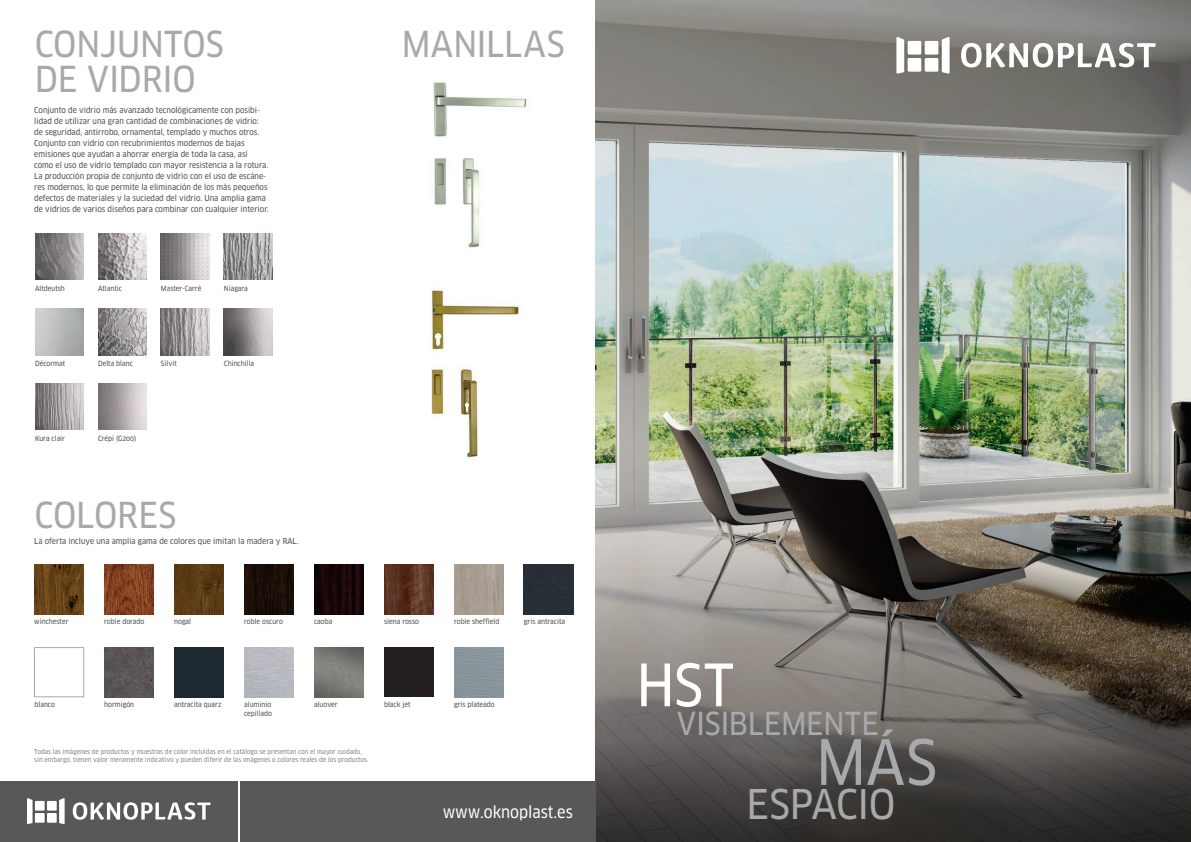
<style>
.page{position:relative;width:1191px;height:842px;background:#fff}
.page>*{position:absolute;margin:0;border:0;box-sizing:border-box;transform-origin:0 0}
.t1{font:61px "Clan Pro Narr News";color:#a8a9ad}
.t2{font:57px "Clan Pro Narr News";color:#fff}
.t3{font:40px "Clan Pro Narr News";letter-spacing:-.015em;color:#a8a9ad}
.t4{font:35px/35px "Clan Pro Narr News";letter-spacing:-.005em;color:#a8a9ad}
.t5{font:31px "Clan Pro Narr News";letter-spacing:-.005em;color:#a8a9ad}
.t6{font:16px "Clan Pro Narr News";color:#fff}
.t7{font:8px/11px "Clan Pro Narr News";color:#4b4c4d}
.t8{font:7px/9px "Clan Pro Narr News";color:#4b4c4d}
.t9{font:6.5px/8px "Clan Pro Narr News";color:#808285}
</style>
<div class="page">
<img style="left:595px;top:0;width:596px;height:842px">
<div style="left:0;top:782px;width:237px;height:60px;background:#57585a"></div>
<div style="left:239px;top:782px;width:356px;height:60px;background:#57585a"></div>
<svg style="left:73px;top:802px;width:137px;height:18px"></svg>
<div style="left:35px;top:813px;width:10px;height:10px;background:#fff"></div>
<div style="left:47px;top:813px;width:10px;height:10px;background:#fff"></div>
<div style="left:47px;top:801px;width:10px;height:10px;background:#fff"></div>
<div style="left:35px;top:801px;width:10px;height:10px;background:#fff"></div>
<svg style="left:27px;top:798px;width:6px;height:26px"></svg>
<svg style="left:59px;top:798px;width:6px;height:26px"></svg>
<img style="left:433px;top:82px;width:94px;height:55px">
<img style="left:434px;top:158px;width:46px;height:90px">
<img style="left:431px;top:289px;width:88px;height:61px">
<img style="left:431px;top:367px;width:48px;height:91px">
<img style="left:35px;top:234px;width:48px;height:46px">
<img style="left:98px;top:234px;width:48px;height:46px">
<img style="left:98px;top:309px;width:48px;height:46px">
<img style="left:224px;top:234px;width:48px;height:46px">
<img style="left:161px;top:309px;width:48px;height:46px">
<img style="left:224px;top:309px;width:48px;height:46px">
<img style="left:98px;top:384px;width:48px;height:46px">
<img style="left:35px;top:384px;width:48px;height:46px">
<img style="left:161px;top:234px;width:48px;height:46px">
<svg style="left:961px;top:43px;width:194px;height:24px"></svg>
<div style="left:907px;top:58px;width:14px;height:14px;background:#fff"></div>
<div style="left:924px;top:58px;width:14px;height:14px;background:#fff"></div>
<div style="left:924px;top:41px;width:14px;height:14px;background:#fff"></div>
<div style="left:907px;top:41px;width:14px;height:14px;background:#fff"></div>
<svg style="left:896px;top:37px;width:8px;height:37px"></svg>
<svg style="left:941px;top:37px;width:8px;height:37px"></svg>
<img style="left:34px;top:564px;width:50px;height:50px">
<img style="left:314px;top:564px;width:50px;height:50px">
<div style="left:34px;top:647px;width:50px;height:50px;border:1px solid #a8a9ad"></div>
<img style="left:104px;top:564px;width:50px;height:50px">
<img style="left:384px;top:564px;width:49px;height:50px">
<img style="left:104px;top:647px;width:50px;height:50px">
<img style="left:174px;top:564px;width:50px;height:50px">
<img style="left:244px;top:564px;width:50px;height:50px">
<div style="left:524px;top:564px;width:49px;height:50px;background:#282e35"></div>
<div style="left:454px;top:564px;width:50px;height:50px;background:#a89c91"></div>
<div style="left:384px;top:647px;width:49px;height:50px;background:#231f20"></div>
<div style="left:454px;top:647px;width:50px;height:50px;background:#89959c"></div>
<img style="left:244px;top:647px;width:50px;height:50px">
<img style="left:314px;top:647px;width:50px;height:50px">
<div style="left:174px;top:647px;width:50px;height:50px;background:#1e2830"></div>
<h3 class="t4" style="left:35px;top:27px;width:191px">CONJUNTOS<br>DE VIDRIO</h3>
<p class="t7" style="left:34px;top:105px;width:236px">Conjunto de vidrio más avanzado tecnológicamente con posibi&shy;lidad de utilizar una gran cantidad de combinaciones de vidrio: de seguridad, antirrobo, ornamental, templado y muchos otros.<br>Conjunto con vidrio con recubrimientos modernos de bajas emisiones que ayudan a ahorrar energía de toda la casa, así como el uso de vidrio templado con mayor resistencia a la rotura.<br>La producción propia de conjunto de vidrio con el uso de escáne&shy;res modernos, lo que permite la eliminación de los más pequeños defectos de materiales y la suciedad del vidrio. Una amplia gama de vidrios de varios diseños para combinar con cualquier interior.</p>
<p class="t8" style="left:35px;top:284px;width:31px">Altdeutsh</p>
<p class="t8" style="left:98px;top:284px;width:25px">Atlantic</p>
<p class="t8" style="left:35px;top:359px;width:32px">Décormat</p>
<p class="t8" style="left:98px;top:359px;width:36px">Delta blanc</p>
<p class="t8" style="left:161px;top:284px;width:42px">Master-Carré</p>
<p class="t8" style="left:224px;top:284px;width:26px">Niagara</p>
<p class="t8" style="left:161px;top:359px;width:18px">Silvit</p>
<p class="t8" style="left:224px;top:359px;width:32px">Chinchilla</p>
<p class="t8" style="left:35px;top:434px;width:32px">Kura clair</p>
<p class="t8" style="left:98px;top:434px;width:40px">Crépi (G200)</p>
<h3 class="t4" style="left:34px;top:498px;width:143px">COLORES</h3>
<p class="t7" style="left:34px;top:536px;width:266px">La oferta incluye una amplia gama de colores que imitan la madera y RAL.</p>
<h3 class="t4" style="left:402px;top:27px;width:164px">MANILLAS</h3>
<p class="t8" style="left:34px;top:617px;width:36px">winchester</p>
<p class="t8" style="left:174px;top:617px;width:19px">nogal</p>
<p class="t8" style="left:454px;top:617px;width:47px">roble sheffield</p>
<p class="t8" style="left:314px;top:617px;width:20px">caoba</p>
<p class="t8" style="left:104px;top:617px;width:42px">roble dorado</p>
<p class="t8" style="left:244px;top:617px;width:40px">roble oscuro</p>
<p class="t8" style="left:384px;top:617px;width:36px">siena rosso</p>
<p class="t8" style="left:524px;top:617px;width:43px">gris antracita</p>
<p class="t8" style="left:34px;top:700px;width:22px">blanco</p>
<p class="t8" style="left:104px;top:700px;width:31px">hormigón</p>
<p class="t8" style="left:314px;top:700px;width:25px">aluover</p>
<p class="t8" style="left:174px;top:700px;width:49px">antracita quarz</p>
<p class="t8" style="left:384px;top:700px;width:28px">black jet</p>
<p class="t8" style="left:244px;top:700px;width:30px">aluminio cepillado</p>
<p class="t8" style="left:454px;top:700px;width:42px">gris plateado</p>
<p class="t9" style="left:34px;top:747px;width:336px">Todas las imágenes de productos y muestras de color incluidas en el catálogo se presentan con el mayor cuidado, sin embargo, tienen valor meramente indicativo y pueden diferir de las imágenes o colores reales de los productos.</p>
<h3 class="t6" style="left:443px;top:803px;width:132px">www.oknoplast.es</h3>
<h2 class="t2" style="left:636px;top:652px;width:99px">HST</h2>
<h3 class="t5" style="left:677px;top:705px;width:203px">VISIBLEMENTE</h3>
<h1 class="t1" style="left:816px;top:726px;width:123px">MÁS</h1>
<h3 class="t3" style="left:746px;top:781px;width:150px">ESPACIO</h3>
</div>
